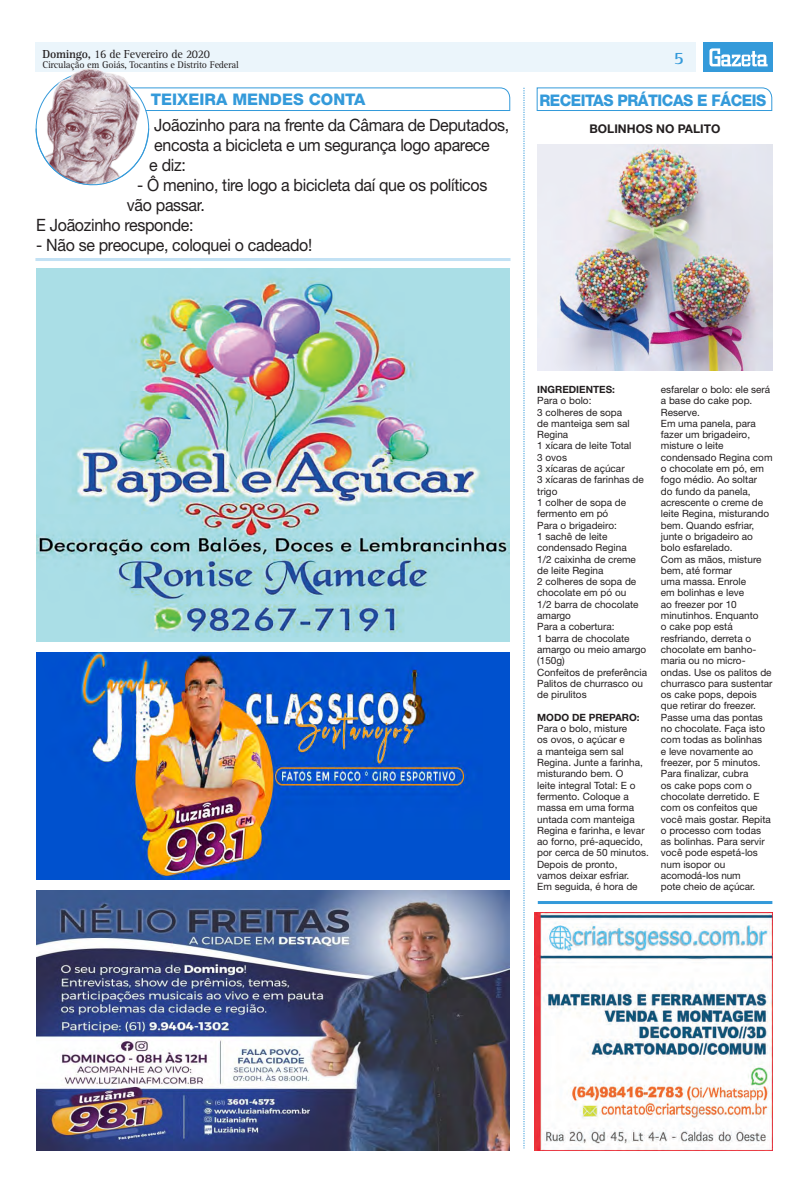
<style>
.page{position:relative;width:808px;height:1191px;background:#fff}
.page>*{position:absolute;margin:0;border:0;box-sizing:border-box;transform-origin:0 0}
.t1{font:700 18px "Rotis Serif";color:#349ada}
.txt_colunas{font:17px/20px "Helvetica Neue";letter-spacing:-.02em;color:#231f20;scale:.94 1}
.Coluna_nome{font:800 16px "Helvetica Neue";letter-spacing:-.03em;color:#349ada;scale:.95 1}
.Coluna_nome-2{font:800 16px "Helvetica Neue";color:#349ada}
.t2{font:12px "Rotis Serif";letter-spacing:-.02em;color:#231f20}
.Intertítulo{font:700 12px "Helvetica Neue";color:#231f20}
.txt_colunas-2{font:10px/11.3px "Helvetica Neue";color:#231f20}
.t3{font:10px "Rotis Serif";letter-spacing:-.02em;color:#231f20}
.Intertítulo-2{font:700 10px "Helvetica Neue";color:#231f20}
.s1{font-weight:700}
</style>
<div class="page">
<div style="left:35px;top:43px;width:661px;height:29px;background:#ebf5fb"></div>
<div style="left:703px;top:43px;width:69px;height:29px;background:#349ada"></div>
<svg style="left:709px;top:48px;width:59px;height:18px"></svg>
<svg style="left:524px;top:88px;width:1px;height:1060px"></svg>
<svg style="left:142px;top:88px;width:368px;height:23px"></svg>
<hr style="left:35px;top:258px;width:475px;height:3px;background:#c2e1f4">
<img style="left:43px;top:68px;width:99px;height:60px">
<svg style="left:36px;top:128px;width:113px;height:58px"></svg>
<hr style="left:538px;top:901px;width:234px;height:3px;background:#349ada">
<img style="left:36px;top:269px;width:474px;height:372px">
<img style="left:535px;top:913px;width:237px;height:237px">
<img style="left:36px;top:890px;width:474px;height:260px">
<svg style="left:537px;top:88px;width:235px;height:23px"></svg>
<img style="left:36px;top:653px;width:474px;height:226px">
<img style="left:537px;top:144px;width:235px;height:226px">
<p class="t2" style="left:43px;top:47px;width:169px"><span class="s1">Domingo,</span> 16 de Fevereiro de 2020</p>
<p class="t3" style="left:43px;top:59px;width:198px">Circulação em Goiás, Tocantins e Distrito Federal</p>
<p class="t1" style="left:674px;top:48px;width:12px">5</p>
<p class="Coluna_nome-2" style="left:151px;top:90px;width:216px">TEIXEIRA MENDES CONTA</p>
<p class="Coluna_nome" style="left:539px;top:90px;width:240px">RECEITAS PRÁTICAS E FÁCEIS</p>
<p class="txt_colunas" style="left:154px;top:115px;width:379px">Joãozinho para na frente da Câmara de Deputados, encosta a bicicleta e um segurança logo aparece</p>
<p class="txt_colunas" style="left:149px;top:155px;width:40px">e diz:</p>
<p class="txt_colunas" style="left:137px;top:175px;width:374px">- Ô menino, tire logo a bicicleta daí que os políticos</p>
<p class="txt_colunas" style="left:127px;top:195px;width:84px">vão passar.</p>
<p class="txt_colunas" style="left:36px;top:215px;width:169px">E Joãozinho responde:</p>
<p class="txt_colunas" style="left:36px;top:235px;width:295px">- Não se preocupe, coloquei o cadeado!</p>
<p class="Intertítulo" style="left:589px;top:121px;width:132px">BOLINHOS NO PALITO</p>
<p class="Intertítulo-2" style="left:537px;top:383px;width:79px">INGREDIENTES:</p>
<p class="txt_colunas-2" style="left:537px;top:395px;width:56px">Para o bolo:</p>
<p class="txt_colunas-2" style="left:537px;top:406px;width:94px">3 colheres de sopa de manteiga sem sal<br>Regina</p>
<p class="txt_colunas-2" style="left:537px;top:440px;width:96px">1 xícara de leite Total</p>
<p class="txt_colunas-2" style="left:537px;top:451px;width:31px">3 ovos</p>
<p class="txt_colunas-2" style="left:537px;top:463px;width:89px">3 xícaras de açúcar</p>
<p class="txt_colunas-2" style="left:537px;top:474px;width:108px">3 xícaras de farinhas de trigo</p>
<p class="txt_colunas-2" style="left:537px;top:496px;width:90px">1 colher de sopa de fermento em pó</p>
<p class="txt_colunas-2" style="left:537px;top:519px;width:81px">Para o brigadeiro:</p>
<p class="txt_colunas-2" style="left:537px;top:530px;width:91px">1 sachê de leite condensado Regina</p>
<p class="txt_colunas-2" style="left:537px;top:553px;width:100px">1/2 caixinha de creme de leite Regina</p>
<p class="txt_colunas-2" style="left:537px;top:576px;width:103px">2 colheres de sopa de chocolate em pó ou<br>1/2 barra de chocolate amargo</p>
<p class="txt_colunas-2" style="left:537px;top:621px;width:79px">Para a cobertura:</p>
<p class="txt_colunas-2" style="left:537px;top:632px;width:111px">1 barra de chocolate amargo ou meio amargo (150g)</p>
<p class="txt_colunas-2" style="left:537px;top:666px;width:111px">Confeitos de preferência</p>
<p class="txt_colunas-2" style="left:537px;top:677px;width:107px">Palitos de churrasco ou de pirulitos</p>
<p class="Intertítulo-2" style="left:537px;top:711px;width:104px">MODO DE PREPARO:</p>
<p class="txt_colunas-2" style="left:537px;top:722px;width:113px">Para o bolo, misture<br>os ovos, o açúcar e<br>a manteiga sem sal<br>Regina. Junte a farinha, misturando bem. O<br>leite integral Total: E o fermento. Coloque a massa em uma forma untada com manteiga<br>Regina e farinha, e levar ao forno, pré-aquecido, por cerca de 50 minutos.<br>Depois de pronto, vamos deixar esfriar.<br>Em seguida, é hora de</p>
<p class="txt_colunas-2" style="left:661px;top:383px;width:111px">esfarelar o bolo: ele será a base do cake pop.<br>Reserve.</p>
<p class="txt_colunas-2" style="left:661px;top:417px;width:113px">Em uma panela, para fazer um brigadeiro, misture o leite condensado Regina com o chocolate em pó, em fogo médio. Ao soltar<br>do fundo da panela, acrescente o creme de leite Regina, misturando bem. Quando esfriar, junte o brigadeiro ao bolo esfarelado.</p>
<p class="txt_colunas-2" style="left:661px;top:553px;width:113px">Com as mãos, misture bem, até formar<br>uma massa. Enrole<br>em bolinhas e leve<br>ao freezer por 10 minutinhos. Enquanto<br>o cake pop está resfriando, derreta o chocolate em banho&shy;maria ou no micro&shy;ondas. Use os palitos de churrasco para sustentar os cake pops, depois que retirar do freezer.<br>Passe uma das pontas no chocolate. Faça isto com todas as bolinhas<br>e leve novamente ao freezer, por 5 minutos.<br>Para finalizar, cubra<br>os cake pops com o chocolate derretido. E com os confeitos que você mais gostar. Repita o processo com todas as bolinhas. Para servir você pode espetá-los num isopor ou</p>
<p class="txt_colunas-2" style="left:661px;top:869px;width:81px">acomodá-los num</p>
<p class="txt_colunas-2" style="left:661px;top:881px;width:96px">pote cheio de açúcar.</p>
</div>
